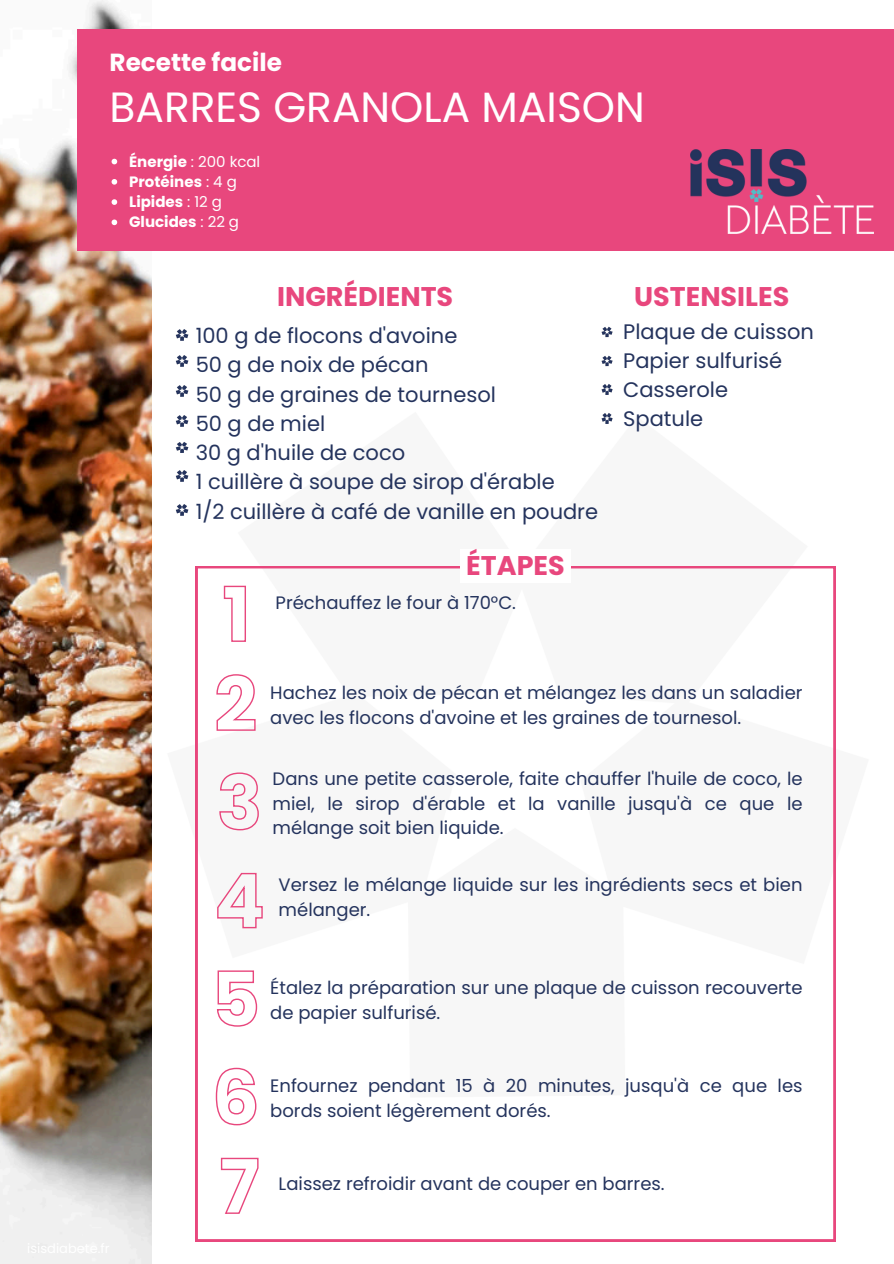
<style>
.page{position:relative;width:894px;height:1264px;background:#fff}
.page>*{position:absolute;margin:0;border:0;box-sizing:border-box;transform-origin:0 0}
.t1{font:42.3px "Poppins";color:#fff}
.t2{font:700 27px "Poppins";color:#e8477d}
.t3{font:700 24.75px "Poppins";color:#fff}
.t4{font:21px/29.2px "Poppins";color:#24335d}
.t5{font:18px/24.8px "Poppins";color:#24335d}
.t6{font:700 15px "Poppins";color:#fff}
.t7{font:15px "Poppins";color:#fff}
.s1{font-weight:700}
.s2{font-weight:400}
</style>
<div class="page">
<img style="left:0;top:0;width:151px;height:1263px">
<div style="left:77px;top:29px;width:816px;height:222px;background:#e8477d"></div>
<img style="left:690px;top:149px;width:183px;height:85px">
<svg style="left:196px;top:566px;width:639px;height:675px"></svg>
<div style="left:460px;top:549px;width:110px;height:33px;background:#fff"></div>
<img style="left:601px;top:326px;width:12px;height:12px">
<img style="left:601px;top:355px;width:12px;height:12px">
<svg style="left:601px;top:384px;width:12px;height:11px"></svg>
<img style="left:601px;top:413px;width:12px;height:11px">
<img style="left:175px;top:329px;width:14px;height:12px">
<img style="left:175px;top:355px;width:14px;height:12px">
<img style="left:175px;top:415px;width:14px;height:12px">
<img style="left:175px;top:385px;width:14px;height:12px">
<img style="left:175px;top:442px;width:14px;height:11px">
<img style="left:175px;top:470px;width:14px;height:12px">
<img style="left:175px;top:504px;width:14px;height:12px">
<svg style="left:223px;top:585px;width:24px;height:57px"></svg>
<svg style="left:197px;top:673px;width:59px;height:62px"></svg>
<svg style="left:111px;top:159px;width:6px;height:5px"></svg>
<svg style="left:111px;top:179px;width:6px;height:6px"></svg>
<svg style="left:111px;top:199px;width:6px;height:6px"></svg>
<svg style="left:111px;top:219px;width:6px;height:6px"></svg>
<svg style="left:218px;top:771px;width:41px;height:60px"></svg>
<svg style="left:216px;top:969px;width:42px;height:58px"></svg>
<svg style="left:216px;top:872px;width:47px;height:57px"></svg>
<svg style="left:215px;top:1067px;width:42px;height:59px"></svg>
<svg style="left:220px;top:1156px;width:39px;height:58px"></svg>
<p class="t3" style="left:110px;top:45px;width:174px">Recette facile</p>
<h2 class="t1" style="left:110px;top:77px;width:536px">BARRES GRANOLA MAISON</h2>
<h4 class="t7" style="left:129px;top:151px;width:133px"><span class="s1">Énergie</span> : 200 kcal</h4>
<h4 class="t6" style="left:129px;top:171px;width:109px">Protéines <span class="s2">: 4 g</span></h4>
<p class="t6" style="left:129px;top:191px;width:94px">Lipides <span class="s2">: 12 g</span></p>
<p class="t6" style="left:129px;top:212px;width:111px">Glucides <span class="s2">: 22 g</span></p>
<p class="t2" style="left:277px;top:277px;width:178px">INGRÉDIENTS</p>
<p class="t4" style="left:196px;top:321px;width:404px">100 g de flocons d'avoine<br>50 g de noix de pécan<br>50 g de graines de tournesol<br>50 g de miel<br>30 g d'huile de coco<br>1 cuillère à soupe de sirop d'érable<br>1/2 cuillère à café de vanille en poudre</p>
<p class="t2" style="left:466px;top:547px;width:100px">ÉTAPES</p>
<p class="t5" style="left:275px;top:590px;width:242px">Préchauffez le four à 170°C.</p>
<h3 class="t2" style="left:634px;top:277px;width:157px">USTENSILES</h3>
<h1 class="t4" style="left:623px;top:316px;width:192px">Plaque de cuisson<br>Papier sulfurisé<br>Casserole<br>Spatule</h1>
<p class="t5" style="left:270px;top:680px;width:533px">Hachez les noix de pécan et mélangez les dans un saladier avec les flocons d'avoine et les graines de tournesol.</p>
<p class="t5" style="left:272px;top:766px;width:531px;text-align:justify">Dans une petite casserole, faite chauffer l'huile de coco, le miel, le sirop d'érable et la vanille jusqu'à ce que le mélange soit bien liquide.</p>
<p class="t5" style="left:278px;top:872px;width:525px">Versez le mélange liquide sur les ingrédients secs et bien mélanger.</p>
<p class="t5" style="left:270px;top:975px;width:533px">Étalez la préparation sur une plaque de cuisson recouverte de papier sulfurisé.</p>
<p class="t5" style="left:270px;top:1073px;width:533px">Enfournez pendant 15 à 20 minutes, jusqu'à ce que les bords soient légèrement dorés.</p>
<h2 class="t5" style="left:278px;top:1171px;width:387px">Laissez refroidir avant de couper en barres.</h2>
</div>
